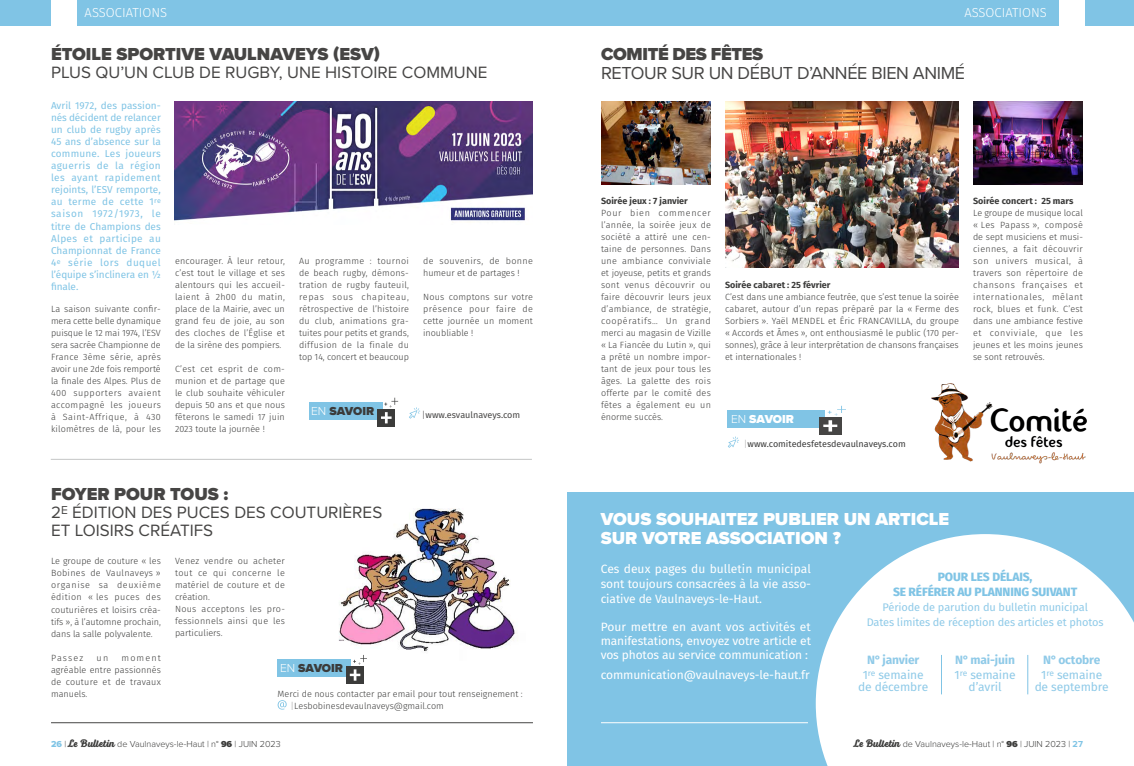
<style>
.page{position:relative;width:1134px;height:766px;background:#fff}
.page>*{position:absolute;margin:0;border:0;box-sizing:border-box;transform-origin:0 0}
.t1{font:900 18px/19px "Proxima Nova";color:#fff}
.t2{font:900 18px "Proxima Nova";color:#464544}
.t3{font:18px "Proxima Nova";letter-spacing:-.02em;color:#464544}
.t4{font:900 18px "Proxima Nova";letter-spacing:-.02em;color:#464544}
.t5{font:17px/18px "Proxima Nova";color:#464544}
.t6{font:300 13px "Fira Sans";color:#fff}
.t7{font:12px/15px "Fira Sans";letter-spacing:-.01em;color:#fff;text-align:justify}
.t8{font:700 12px/14.8px "Fira Sans";letter-spacing:-.01em;color:#8fcae8}
.t9{font:800 12px/15px "Fira Sans";letter-spacing:-.01em;color:#80c4e5;text-align:center}
.t10{font:12px "Fira Sans";letter-spacing:-.01em;color:#8fcae8}
.t11{font:900 12px "Proxima Nova";color:#3b3b3a}
.t12{font:900 12px "Proxima Nova";color:#fff}
.t13{font:11px/15px "Fira Sans";letter-spacing:-.01em;color:#8fcae8;text-align:center}
.t14{font:10px/12px "Fira Sans";letter-spacing:-.005em;color:#80c4e5;text-align:justify}
.t15{font:300 9px/12px "Fira Sans";letter-spacing:.005em;color:#3b3b3a;text-align:justify}
.t16{font:300 9px/12px "Fira Sans";letter-spacing:.025em;color:#3b3b3a}
.t17{font:300 9px "Proxima Nova";color:#3b3b3a}
.t18{font:700 9px "Fira Sans";color:#3b3b3a}
.t19{font:9px "Fira Sans";color:#3b3b3a}
.t20{font:9px "Fira Sans";color:#464544}
.s1{font-weight:300;color:#fff}
.s2{font-weight:300}
.s3{font-weight:300;color:#a8a8a9}
.s4{color:#9c9d9d}
.s5{font-weight:400}
.s6{font-family:"Proxima Nova Extrabld";font-weight:400;color:#80c4e5}
.s7{font-family:"Voltage";font-weight:700;font-size:11px}
.s8{font-weight:900}
.s9{font-weight:700;color:#80c4e5}
</style>
<div class="page">
<div style="left:567px;top:492px;width:567px;height:273px;background:#80c4e5"></div>
<img style="left:339px;top:508px;width:178px;height:144px">
<hr style="left:51px;top:722px;width:482px;height:1px;background:#464544">
<hr style="left:601px;top:722px;width:207px;height:1px;background:#fff">
<svg style="left:816px;top:534px;width:318px;height:231px;background:#edf6fb"></svg>
<div style="left:567px;top:0;width:567px;height:26px;background:#80c4e5"></div>
<div style="left:1059px;top:0;width:25px;height:26px;background:#fff"></div>
<div style="left:0;top:0;width:567px;height:26px;background:#80c4e5"></div>
<div style="left:51px;top:0;width:26px;height:34px;background:#fff"></div>
<svg style="left:278px;top:700px;width:9px;height:9px"></svg>
<hr style="left:941px;top:654px;width:1px;height:40px;background:#80c4e5">
<hr style="left:1027px;top:654px;width:1px;height:40px;background:#80c4e5">
<hr style="left:51px;top:459px;width:481px;height:1px;background:#c5c6c6">
<img style="left:174px;top:102px;width:359px;height:119px">
<div style="left:278px;top:659px;width:73px;height:17px;background:#80c4e5"></div>
<div style="left:347px;top:666px;width:17px;height:17px;background:#3b3b3a"></div>
<svg style="left:350px;top:655px;width:17px;height:25px"></svg>
<svg style="left:409px;top:407px;width:11px;height:11px"></svg>
<div style="left:309px;top:402px;width:73px;height:17px;background:#80c4e5"></div>
<div style="left:378px;top:409px;width:17px;height:17px;background:#3b3b3a"></div>
<svg style="left:381px;top:397px;width:17px;height:26px"></svg>
<img style="left:931px;top:383px;width:156px;height:81px">
<div style="left:728px;top:410px;width:97px;height:17px;background:#80c4e5"></div>
<div style="left:819px;top:417px;width:22px;height:17px;background:#464544"></div>
<svg style="left:823px;top:405px;width:23px;height:26px"></svg>
<svg style="left:728px;top:436px;width:11px;height:11px"></svg>
<img style="left:601px;top:102px;width:110px;height:82px">
<img style="left:973px;top:102px;width:110px;height:82px">
<img style="left:725px;top:102px;width:234px;height:165px">
<h3 class="t6" style="left:85px;top:4px;width:84px">ASSOCIATIONS</h3>
<h3 class="t6" style="left:964px;top:4px;width:84px">ASSOCIATIONS</h3>
<h1 class="t2" style="left:51px;top:43px;width:331px">ÉTOILE SPORTIVE VAULNAVEYS (ESV)</h1>
<h2 class="t5" style="left:51px;top:62px;width:438px">PLUS QU’UN CLUB DE RUGBY, UNE HISTOIRE COMMUNE</h2>
<p class="t14" style="left:51px;top:100px;width:111px">Avril 1972, des passion&shy;nés décident de relancer un club de rugby après 45 ans d’absence sur la commune. Les joueurs aguerris de la région les ayant rapidement rejoints, l’ESV remporte, au terme de cette 1<sup>re </sup>saison 1972/1973, le titre de Champions des Alpes et participe au Championnat de France 4<sup>e</sup> série lors duquel l’équipe s’inclinera en ½ finale.</p>
<p class="t15" style="left:51px;top:303px;width:111px">La saison suivante confir&shy;mera cette belle dynamique puisque le 12 mai 1974, l’ESV sera sacrée Championne de France 3ème série, après avoir une 2de fois remporté la finale des Alpes. Plus de 400 supporters avaient accompagné les joueurs à Saint-Affrique, à 430 kilomètres de là, pour les</p>
<p class="t15" style="left:175px;top:255px;width:111px">encourager. À leur retour, c’est tout le village et ses alentours qui les accueil&shy;laient à 2h00 du matin, place de la Mairie, avec un grand feu de joie, au son des cloches de l’Église et de la sirène des pompiers.</p>
<p class="t15" style="left:175px;top:363px;width:111px">C’est cet esprit de com&shy;munion et de partage que le club souhaite véhiculer depuis 50 ans et que nous fêterons le samedi 17 juin 2023 toute la journée !</p>
<p class="t15" style="left:299px;top:255px;width:111px">Au programme : tournoi de beach rugby, démons&shy;tration de rugby fauteuil, repas sous chapiteau, rétrospective de l’histoire du club, animations gra&shy;tuites pour petits et grands, diffusion de la finale du top 14, concert et beaucoup</p>
<p class="t15" style="left:423px;top:255px;width:111px">de souvenirs, de bonne humeur et de partages !</p>
<p class="t15" style="left:423px;top:291px;width:111px">Nous comptons sur votre présence pour faire de cette journée un moment inoubliable !</p>
<h3 class="t11" style="left:311px;top:403px;width:64px"><span class="s1">EN</span> SAVOIR</h3>
<p class="t20" style="left:422px;top:408px;width:100px"><span class="s2">|</span>www.esvaulnaveys.com</p>
<h1 class="t4" style="left:601px;top:43px;width:164px">COMITÉ DES FÊTES</h1>
<h1 class="t3" style="left:601px;top:59px;width:366px">RETOUR SUR UN DÉBUT D’ANNÉE BIEN ANIMÉ</h1>
<p class="t18" style="left:601px;top:195px;width:88px">Soirée jeux : 7 janvier</p>
<p class="t15" style="left:601px;top:207px;width:111px">Pour bien commencer l’année, la soirée jeux de société a attiré une cen&shy;taine de personnes. Dans une ambiance conviviale et joyeuse, petits et grands sont venus découvrir ou faire découvrir leurs jeux d’ambiance, de stratégie, coopératifs… Un grand merci au magasin de Vizille « La Fiancée du Lutin », qui a prêté un nombre impor&shy;tant de jeux pour tous les âges. La galette des rois offerte par le comité des fêtes a également eu un énorme succès.</p>
<p class="t18" style="left:725px;top:279px;width:107px">Soirée cabaret : 25 février</p>
<p class="t15" style="left:725px;top:291px;width:235px">C’est dans une ambiance feutrée, que s’est tenue la soirée cabaret, autour d’un repas préparé par la « Ferme des Sorbiers ». Yaël MENDEL et Éric FRANCAVILLA, du groupe « Accords et Âmes », ont enthousiasmé le public (170 per&shy;sonnes), grâce à leur interprétation de chansons françaises et internationales !</p>
<h3 class="t12" style="left:731px;top:411px;width:64px"><span class="s2">EN</span> SAVOIR</h3>
<p class="t19" style="left:744px;top:437px;width:163px"><span class="s3">|</span>www.comitedesfetesdevaulnaveys.com</p>
<p class="t18" style="left:973px;top:195px;width:102px">Soirée concert : 25 mars</p>
<p class="t15" style="left:973px;top:207px;width:111px">Le groupe de musique local « Les Papass », composé de sept musiciens et musi&shy;ciennes, a fait découvrir son univers musical, à travers son répertoire de chansons françaises et internationales, mêlant rock, blues et funk. C’est dans une ambiance festive et conviviale, que les jeunes et les moins jeunes se sont retrouvés.</p>
<h1 class="t2" style="left:51px;top:482px;width:179px">FOYER POUR TOUS :</h1>
<h2 class="t5" style="left:51px;top:502px;width:333px">2<sup>E</sup> ÉDITION DES PUCES DES COUTURIÈRES<br>ET LOISIRS CRÉATIFS</h2>
<h1 class="t1" style="left:601px;top:510px;width:350px">VOUS SOUHAITEZ PUBLIER UN ARTICLE<br>SUR VOTRE ASSOCIATION ?</h1>
<p class="t15" style="left:51px;top:555px;width:111px">Le groupe de couture « les Bobines de Vaulnaveys » organise sa deuxième édition « les puces des couturières et loisirs créa&shy;tifs », à l’automne prochain, dans la salle polyvalente.</p>
<p class="t15" style="left:51px;top:651px;width:34px">Passez</p>
<p class="t15" style="left:97px;top:651px;width:13px">un</p>
<p class="t15" style="left:51px;top:651px;width:111px;text-indent:71px">moment agréable entre passionnés de couture et de travaux manuels.</p>
<p class="t16" style="left:175px;top:555px;width:111px">Venez vendre ou acheter tout ce qui concerne le matériel de couture et de création.<br>Nous acceptons les pro&shy;fessionnels ainsi que les particuliers.</p>
<h3 class="t11" style="left:280px;top:660px;width:64px"><span class="s1">EN</span> SAVOIR</h3>
<p class="t15" style="left:291px;top:687px;width:234px;text-indent:-13px">Merci de nous contacter par email pour tout renseignement : <span class="s4">|</span>Lesbobinesdevaulnaveys@gmail.com</p>
<h3 class="t7" style="left:601px;top:561px;width:212px">Ces deux pages du bulletin municipal sont toujours consacrées à la vie asso&shy;ciative de Vaulnaveys-le-Haut.</h3>
<h3 class="t7" style="left:601px;top:620px;width:212px;line-height:14px">Pour mettre en avant vos activités et manifestations, envoyez votre article et vos photos au service communication :</h3>
<h3 class="t7" style="left:601px;top:667px;width:210px">communication@vaulnaveys-le-haut.fr</h3>
<h3 class="t9" style="left:893px;top:569px;width:186px">POUR LES DÉLAIS,<br>SE RÉFÉRER AU PLANNING SUIVANT</h3>
<p class="t13" style="left:867px;top:599px;width:238px">Période de parution du bulletin municipal<br>Dates limites de réception des articles et photos</p>
<h3 class="t8" style="left:863px;top:652px;width:63px;text-align:center">N°janvier<br><span class="s5">1</span><sup>re</sup> <span class="s5">semaine</span></h3>
<h3 class="t10" style="left:858px;top:678px;width:72px">de décembre</h3>
<h3 class="t8" style="left:955px;top:652px;width:63px">N°mai-juin<br><span class="s5">1</span><sup>re</sup> <span class="s5">semaine</span></h3>
<h3 class="t10" style="left:969px;top:678px;width:35px">d’avril</h3>
<h3 class="t8" style="left:1041px;top:652px;width:63px">N°octobre<br><span class="s5">1</span><sup>re</sup> <span class="s5">semaine</span></h3>
<h3 class="t10" style="left:1035px;top:678px;width:76px">de septembre</h3>
<p class="t17" style="left:51px;top:738px;width:231px"><span class="s6">26</span> | <span class="s7">Le Bulletin</span> de Vaulnaveys-le-Haut | n° <span class="s8">96</span> | JUIN 2023</p>
<p class="t17" style="left:854px;top:738px;width:231px"><span class="s7">Le Bulletin</span> de Vaulnaveys-le-Haut | n° <span class="s8">96</span> | JUIN 2023 | <span class="s9">27</span></p>
</div>
